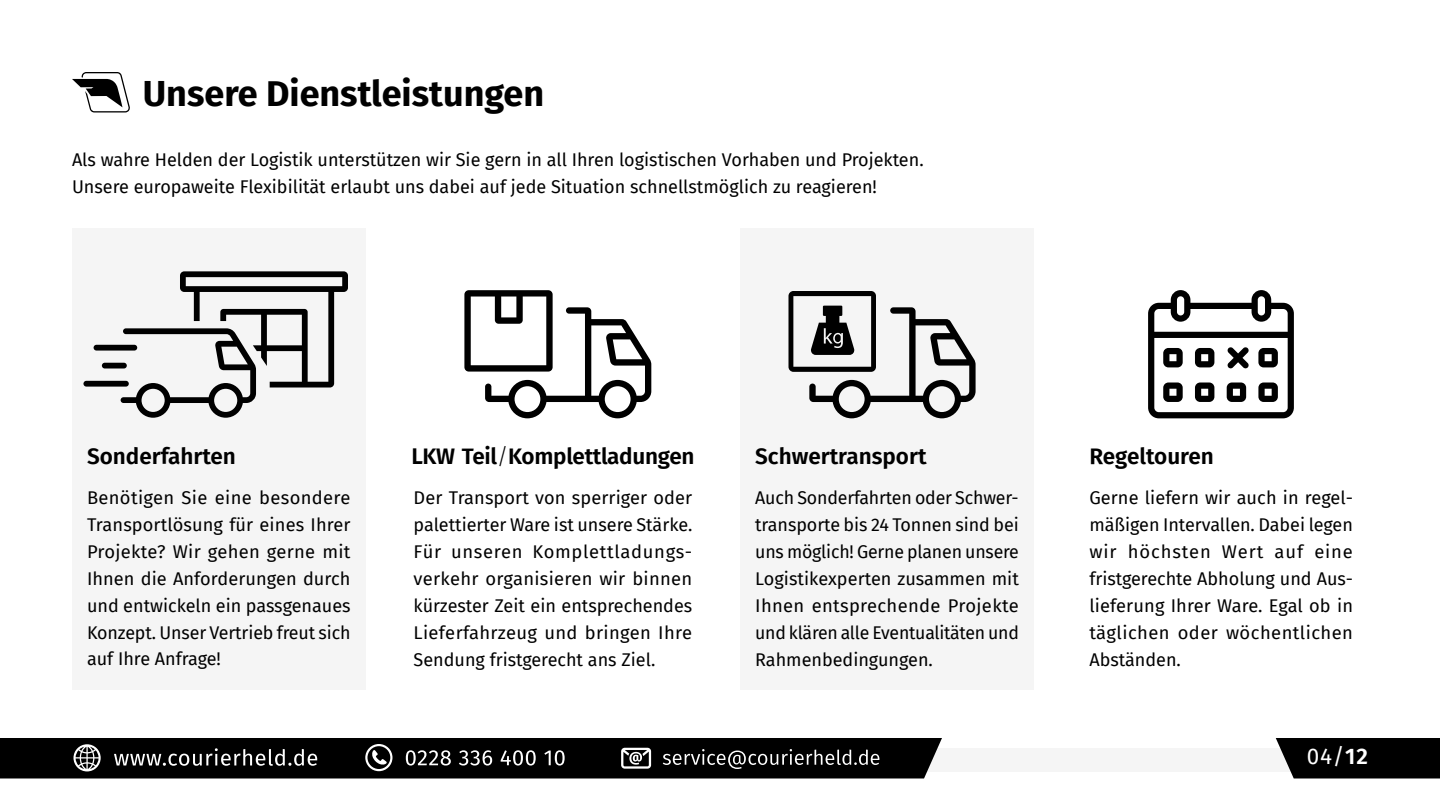
<style>
.page{position:relative;width:1440px;height:810px;background:#fff}
.page>*{position:absolute;margin:0;border:0;box-sizing:border-box;transform-origin:0 0}
.t1{font:700 36px "Fira Sans";color:#000}
.t2{font:600 22.5px "Fira Sans";color:#000}
.t3{font:22.5px "Fira Sans";color:#fff}
.t4{font:18px/27px "Fira Sans";color:#000;text-align:justify}
.s1{font-weight:300}
.s2{font-weight:600}
</style>
<div class="page">
<div style="left:740px;top:228px;width:294px;height:461px;background:#f5f5f5"></div>
<div style="left:72px;top:228px;width:294px;height:461px;background:#f5f5f5"></div>
<svg style="left:72px;top:72px;width:58px;height:40px"></svg>
<svg style="left:121px;top:271px;width:227px;height:147px"></svg>
<div style="left:94px;top:345px;width:43px;height:6px;background:#000;border-radius:3px"></div>
<div style="left:102px;top:363px;width:25px;height:6px;background:#000;border-radius:3px"></div>
<div style="left:83px;top:381px;width:46px;height:6px;background:#000;border-radius:3px"></div>
<svg style="left:1148px;top:290px;width:146px;height:128px"></svg>
<svg style="left:464px;top:290px;width:187px;height:128px"></svg>
<svg style="left:789px;top:291px;width:187px;height:127px"></svg>
<div style="left:595px;top:748px;width:702px;height:24px;background:#f5f5f5"></div>
<div style="left:1276px;top:738px;width:164px;height:40px;background:#000"></div>
<svg style="left:0;top:738px;width:942px;height:40px;background:#181818"></svg>
<h1 class="t1" style="left:143px;top:63px;width:403px">Unsere Dienstleistungen</h1>
<p class="t4" style="left:72px;top:146px;width:853px">Als wahre Helden der Logistik unterstützen wir Sie gern in all Ihren logistischen Vorhaben und Projekten.<br>Unsere europaweite Flexibilität erlaubt uns dabei auf jede Situation schnellstmöglich zu reagieren!</p>
<p class="t2" style="left:87px;top:438px;width:150px">Sonderfahrten</p>
<p class="t4" style="left:87px;top:484px;width:265px">Benötigen Sie eine besondere Transportlösung für eines Ihrer Projekte? Wir gehen gerne mit Ihnen die Anforderungen durch und entwickeln ein passgenaues Konzept. Unser Vertrieb freut sich auf Ihre Anfrage!</p>
<p class="t2" style="left:411px;top:438px;width:285px">LKW Teil<span class="s1">/</span>Komplettladungen</p>
<p class="t4" style="left:414px;top:484px;width:280px">Der Transport von sperriger oder palettierter Ware ist unsere Stärke.<br>Für unseren Komplettladungs&shy;verkehr organisieren wir binnen kürzester Zeit ein entsprechendes Lieferfahrzeug und bringen Ihre Sendung fristgerecht ans Ziel.</p>
<p class="t2" style="left:755px;top:438px;width:173px">Schwertransport</p>
<p class="t4" style="left:755px;top:484px;width:265px">Auch Sonderfahrten oder Schwer&shy;transporte bis 24 Tonnen sind bei uns möglich! Gerne planen unsere Logistikexperten zusammen mit Ihnen entsprechende Projekte und klären alle Eventualitäten und Rahmenbedingungen.</p>
<p class="t2" style="left:1089px;top:438px;width:126px">Regeltouren</p>
<p class="t4" style="left:1089px;top:484px;width:265px">Gerne liefern wir auch in regel&shy;mäßigen Intervallen. Dabei legen wir höchsten Wert auf eine fristgerechte Abholung und Aus&shy;lieferung Ihrer Ware. Egal ob in täglichen oder wöchentlichen Abständen.</p>
<p class="t3" style="left:1307px;top:739px;width:63px">04/<span class="s2">12</span></p>
</div>
